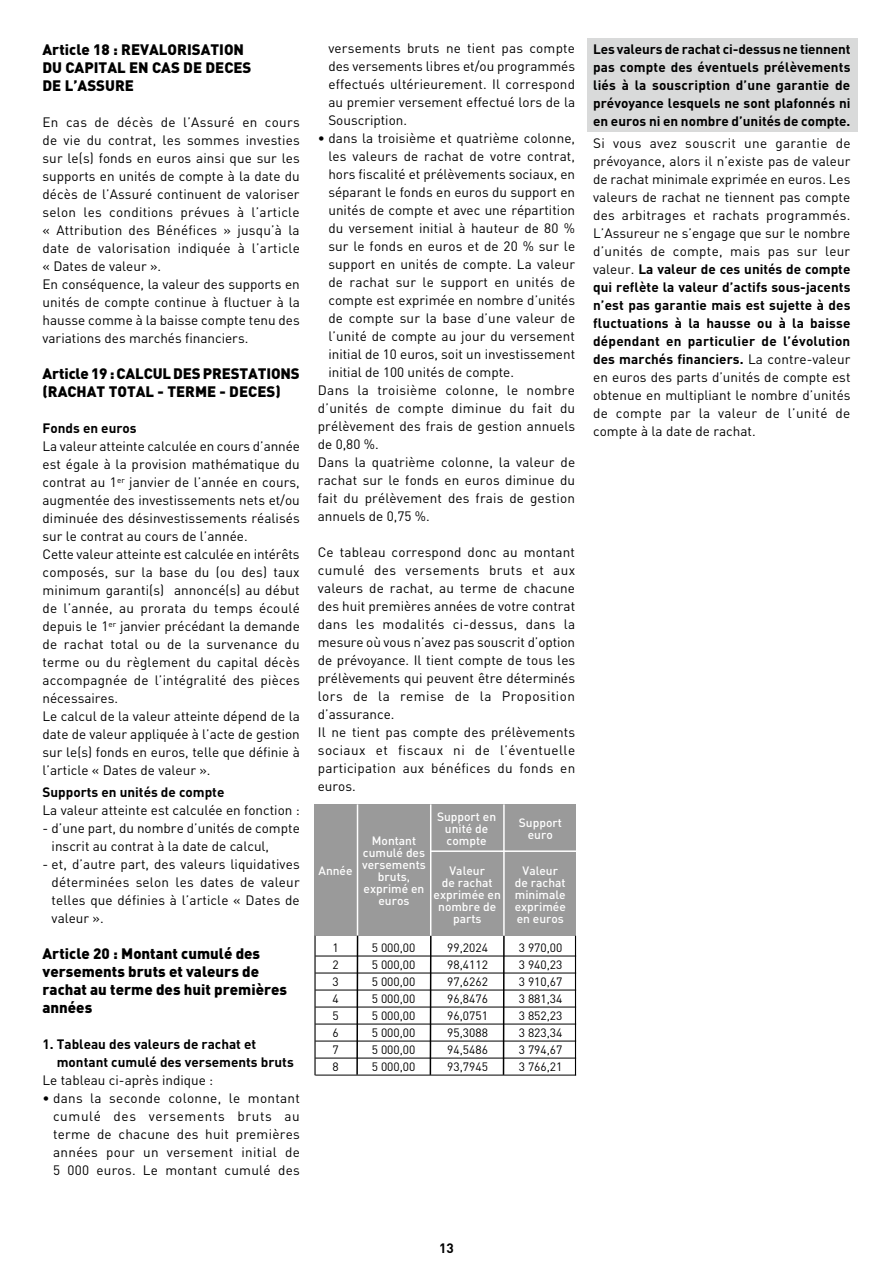
<style>
.page{position:relative;width:893px;height:1263px;background:#fff}
.page>*{position:absolute;margin:0;border:0;box-sizing:border-box;transform-origin:0 0}
.t1{font:900 15px/18px "DIN";color:#000}
.t2{font:13.5px/18px "DIN";letter-spacing:.005em;color:#000}
.t3{font:700 13.5px/18px "DIN";color:#000}
.t4{font:13.5px "DIN";letter-spacing:.025em;color:#000}
.t5{font:12px/17px "DIN";color:#000;text-align:justify}
.t6{font:500 12px/12px "DIN";color:#fff;text-align:center}
.s1{font-weight:700}
</style>
<div class="page">
<div style="left:588px;top:38px;width:270px;height:94px;background:#d9dada"></div>
<div style="left:314px;top:804px;width:262px;height:132px;background:#9a9a9a"></div>
<hr style="left:357px;top:804px;width:1px;height:132px;background:#fff">
<hr style="left:430px;top:804px;width:1px;height:132px;background:#fff">
<hr style="left:503px;top:804px;width:2px;height:132px;background:#fff">
<hr style="left:430px;top:850px;width:148px;height:2px;background:#fff">
<hr style="left:315px;top:956px;width:261px;height:1px;background:#000">
<hr style="left:315px;top:973px;width:261px;height:1px;background:#000">
<hr style="left:315px;top:990px;width:261px;height:1px;background:#000">
<hr style="left:315px;top:1007px;width:261px;height:1px;background:#000">
<hr style="left:315px;top:1024px;width:261px;height:1px;background:#000">
<hr style="left:315px;top:1041px;width:261px;height:1px;background:#000">
<hr style="left:315px;top:1058px;width:261px;height:1px;background:#000">
<hr style="left:315px;top:1075px;width:261px;height:1px;background:#000">
<hr style="left:314px;top:936px;width:2px;height:139px;background:#000">
<hr style="left:575px;top:936px;width:1px;height:139px;background:#000">
<hr style="left:430px;top:936px;width:2px;height:139px;background:#000">
<hr style="left:356px;top:936px;width:2px;height:139px;background:#000">
<hr style="left:503px;top:936px;width:2px;height:139px;background:#000">
<p class="t1" style="left:43px;top:40px;width:211px">Article 18 : REVALORISATION<br>DU CAPITAL EN CAS DE DECES<br>DE L’ASSURE</p>
<p class="t2" style="left:43px;top:113px;width:259px">En cas de décès de l’Assuré en cours de vie du contrat, les sommes investies sur le(s) fonds en euros ainsi que sur les supports en unités de compte à la date du décès de l’Assuré continuent de valoriser selon les conditions prévues à l’article « Attribution des Bénéfices » jusqu’à la date de valorisation indiquée à l’article « Dates de valeur ».<br>En conséquence, la valeur des supports en unités de compte continue à fluctuer à la hausse comme à la baisse compte tenu des variations des marchés financiers.</p>
<p class="t1" style="left:43px;top:364px;width:259px">Article 19 : CALCUL DES PRESTATIONS (RACHAT TOTAL - TERME - DECES)</p>
<p class="t3" style="left:43px;top:419px;width:96px">Fonds en euros</p>
<p class="t2" style="left:43px;top:437px;width:259px">La valeur atteinte calculée en cours d’année est égale à la provision mathématique du contrat au 1<sup>er</sup> janvier de l’année en cours, augmentée des investissements nets et/ou diminuée des désinvestissements réalisés sur le contrat au cours de l’année.<br>Cette valeur atteinte est calculée en intérêts composés, sur la base du (ou des) taux minimum garanti(s) annoncé(s) au début de l’année, au prorata du temps écoulé depuis le 1<sup>er</sup> janvier précédant la demande de rachat total ou de la survenance du terme ou du règlement du capital décès accompagnée de l’intégralité des pièces nécessaires.<br>Le calcul de la valeur atteinte dépend de la date de valeur appliquée à l’acte de gestion sur le(s) fonds en euros, telle que définie à l’article « Dates de valeur ».</p>
<p class="t3" style="left:43px;top:783px;width:183px">Supports en unités de compte</p>
<p class="t2" style="left:43px;top:801px;width:259px">La valeur atteinte est calculée en fonction :</p>
<p class="t2" style="left:52px;top:819px;width:250px;text-indent:-9px">- d’une part, du nombre d’unités de compte inscrit au contrat à la date de calcul,</p>
<p class="t2" style="left:52px;top:855px;width:250px;text-align:justify;text-indent:-9px">- et, d’autre part, des valeurs liquidatives déterminées selon les dates de valeur telles que définies à l’article « Dates de valeur ».</p>
<p class="t1" style="left:43px;top:944px;width:246px">Article 20 : Montant cumulé des versements bruts et valeurs de rachat au terme des huit premières années</p>
<p class="t3" style="left:57px;top:1035px;width:238px;text-indent:-14px">1. Tableau des valeurs de rachat et montant cumulé des versements bruts</p>
<p class="t2" style="left:43px;top:1071px;width:172px">Le tableau ci-après indique :</p>
<p class="t2" style="left:53px;top:1089px;width:248px;text-align:justify;text-indent:-11px">• dans la seconde colonne, le montant cumulé des versements bruts au terme de chacune des huit premières années pour un versement initial de 5 000 euros. Le montant cumulé des</p>
<p class="t2" style="left:328px;top:39px;width:248px;text-align:justify">versements bruts ne tient pas compte des versements libres et/ou programmés effectués ultérieurement. Il correspond au premier versement effectué lors de la Souscription.</p>
<p class="t2" style="left:318px;top:129px;width:259px">• dans la troisième et quatrième colonne,</p>
<p class="t2" style="left:328px;top:147px;width:248px">les valeurs de rachat de votre contrat,</p>
<p class="t2" style="left:328px;top:165px;width:248px">hors fiscalité et prélèvements sociaux, en</p>
<p class="t2" style="left:328px;top:183px;width:248px">séparant le fonds en euros du support en</p>
<p class="t2" style="left:328px;top:201px;width:248px">unités de compte et avec une répartition</p>
<p class="t2" style="left:328px;top:219px;width:248px">du versement initial à hauteur de 80 %</p>
<p class="t2" style="left:328px;top:237px;width:248px">sur le fonds en euros et de 20 % sur le</p>
<p class="t2" style="left:328px;top:255px;width:248px">support en unités de compte. La valeur</p>
<p class="t2" style="left:328px;top:273px;width:248px">de rachat sur le support en unités de</p>
<p class="t2" style="left:328px;top:291px;width:248px">compte est exprimée en nombre d’unités</p>
<p class="t2" style="left:328px;top:309px;width:248px">de compte sur la base d’une valeur de</p>
<p class="t2" style="left:328px;top:327px;width:248px">l’unité de compte au jour du versement</p>
<p class="t2" style="left:328px;top:345px;width:248px">initial de 10 euros, soit un investissement</p>
<p class="t2" style="left:328px;top:363px;width:187px">initial de 100 unités de compte.</p>
<p class="t4" style="left:318px;top:382px;width:259px">Dans la troisième colonne, le nombre</p>
<p class="t2" style="left:318px;top:399px;width:259px">d’unités de compte diminue du fait du</p>
<p class="t2" style="left:318px;top:417px;width:259px">prélèvement des frais de gestion annuels</p>
<p class="t2" style="left:318px;top:435px;width:62px">de 0,80 %.</p>
<p class="t2" style="left:318px;top:453px;width:259px">Dans la quatrième colonne, la valeur de</p>
<p class="t2" style="left:318px;top:471px;width:259px">rachat sur le fonds en euros diminue du</p>
<p class="t2" style="left:318px;top:489px;width:259px">fait du prélèvement des frais de gestion</p>
<p class="t2" style="left:318px;top:507px;width:113px">annuels de 0,75 %.</p>
<p class="t2" style="left:318px;top:543px;width:259px">Ce tableau correspond donc au montant cumulé des versements bruts et aux valeurs de rachat, au terme de chacune des huit premières années de votre contrat dans les modalités ci-dessus, dans la mesure où vous n’avez pas souscrit d’option de prévoyance. Il tient compte de tous les prélèvements qui peuvent être déterminés lors de la remise de la Proposition d’assurance.<br>Il ne tient pas compte des prélèvements sociaux et fiscaux ni de l’éventuelle participation aux bénéfices du fonds en euros.</p>
<p class="t6" style="left:437px;top:810px;width:61px">Support en unité de compte</p>
<p class="t6" style="left:519px;top:816px;width:44px">Support euro</p>
<p class="t6" style="left:362px;top:835px;width:65px">Montant cumulé des versements bruts, exprimé en euros</p>
<p class="t6" style="left:318px;top:865px;width:36px">Année</p>
<p class="t6" style="left:434px;top:864px;width:69px">Valeur<br>de rachat exprimée en nombre de parts</p>
<p class="t6" style="left:515px;top:864px;width:53px">Valeur de rachat minimale exprimée en euros</p>
<p class="t5" style="left:332px;top:939px;width:8px">1<br>2<br>3<br>4<br>5<br>6<br>7<br>8</p>
<p class="t5" style="left:372px;top:939px;width:45px">5 000,00<br>5 000,00<br>5 000,00<br>5 000,00<br>5 000,00<br>5 000,00<br>5 000,00<br>5 000,00</p>
<p class="t5" style="left:447px;top:939px;width:42px">99,2024<br>98,4112<br>97,6262<br>96,8476<br>96,0751<br>95,3088<br>94,5486<br>93,7945</p>
<p class="t5" style="left:519px;top:939px;width:45px">3 970,00<br>3 940,23<br>3 910,67<br>3 881,34<br>3 852,23<br>3 823,34<br>3 794,67<br>3 766,21</p>
<p class="t3" style="left:593px;top:39px;width:259px;text-align:justify">Les valeurs de rachat ci-dessus ne tiennent pas compte des éventuels prélèvements liés à la souscription d’une garantie de prévoyance lesquels ne sont plafonnés ni en euros ni en nombre d’unités de compte.</p>
<p class="t2" style="left:593px;top:134px;width:259px;text-align:justify">Si vous avez souscrit une garantie de prévoyance, alors il n’existe pas de valeur de rachat minimale exprimée en euros. Les valeurs de rachat ne tiennent pas compte des arbitrages et rachats programmés.<br>L’Assureur ne s’engage que sur le nombre d’unités de compte, mais pas sur leur valeur. <span class="s1">La valeur de ces unités de compte qui reflète la valeur d’actifs sous-jacents n’est pas garantie mais est sujette à des fluctuations à la hausse ou à la baisse dépendant en particulier de l’évolution des marchés financiers.</span> La contre-valeur en euros des parts d’unités de compte est obtenue en multipliant le nombre d’unités de compte par la valeur de l’unité de compte à la date de rachat.</p>
<p class="t3" style="left:439px;top:1238px;width:16px">13</p>
</div>
